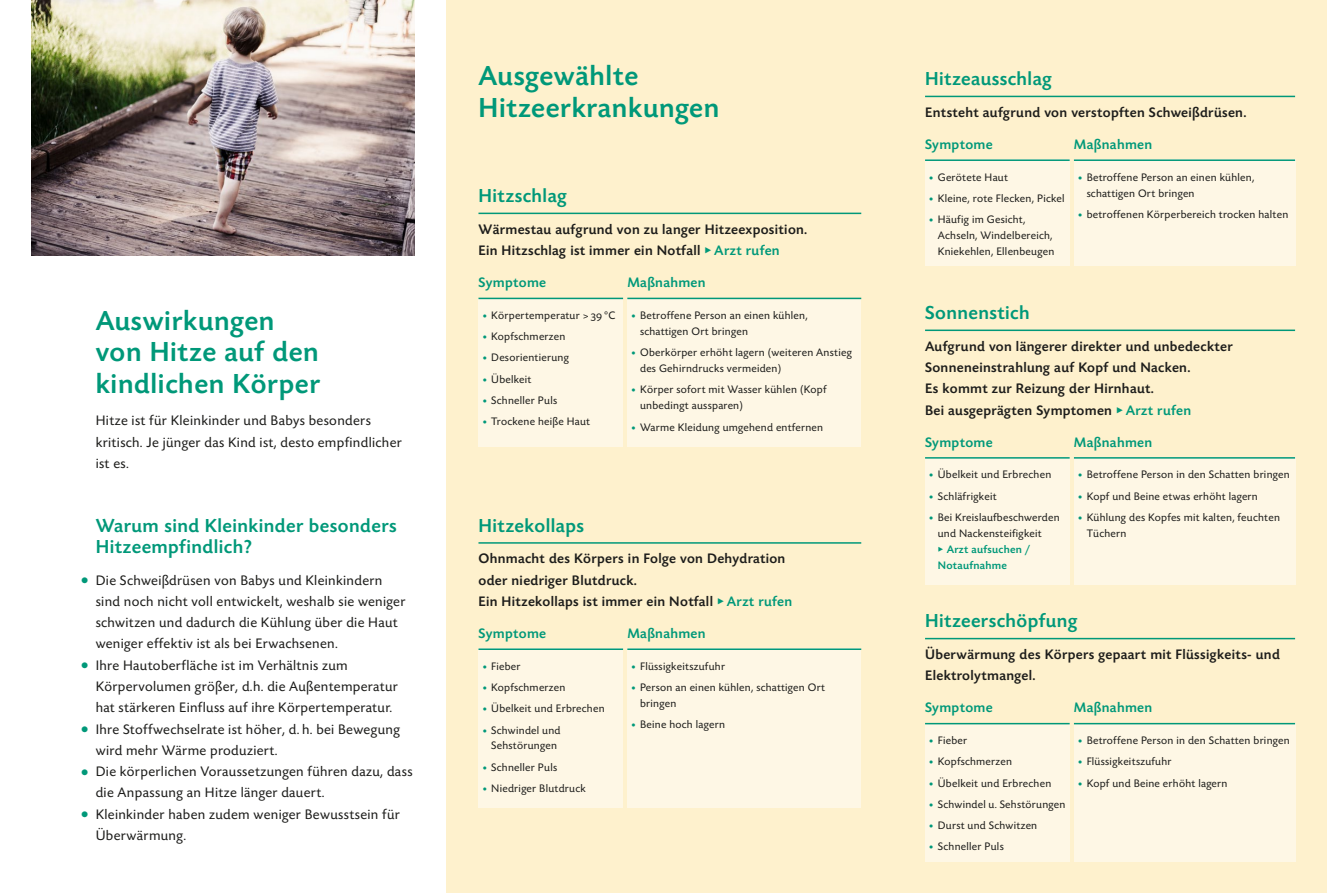
<style>
.page{position:relative;width:1327px;height:893px;background:#fff}
.page>*{position:absolute;margin:0;border:0;box-sizing:border-box;transform-origin:0 0}
.FL_Head{font:500 28.5px/32px "Today Sans Now Pro";letter-spacing:.025em;color:#009879}
.FL_Sub_unterstrich{font:500 19.5px "Today Sans Now Pro";letter-spacing:.025em;color:#009879}
.FL_Sub{font:500 19.5px/21.3px "Today Sans Now Pro";letter-spacing:.025em;color:#009879}
.FL_TXT{font:14.25px/21.3px "Today Sans Now Pro";letter-spacing:.025em;color:#1d1d1b}
.FL_TXT-2{font:500 14.25px/21.3px "Today Sans Now Pro";letter-spacing:.025em;color:#1d1d1b}
.Tab_Head{font:500 14.25px "Today Sans Now Pro";letter-spacing:.025em;color:#009879}
.t1{font:11.25px/15.9px "Today Sans Now Pro";letter-spacing:.025em;color:#1d1d1b}
.s1{font-size:17.1px;color:#009879}
.s2{color:#009879}
.s3{font-size:9px;color:#009879}
.s4{font-weight:500;color:#009879}
</style>
<div class="page">
<img style="left:32px;top:0;width:383px;height:255px">
<div style="left:446px;top:0;width:881px;height:893px;background:#fef1cd"></div>
<div style="left:478px;top:298px;width:145px;height:148px;background:#fef7e5"></div>
<div style="left:478px;top:648px;width:145px;height:160px;background:#fef7e5"></div>
<div style="left:925px;top:723px;width:144px;height:138px;background:#fef7e5"></div>
<div style="left:925px;top:457px;width:144px;height:128px;background:#fef7e5"></div>
<div style="left:925px;top:159px;width:144px;height:107px;background:#fef7e5"></div>
<div style="left:627px;top:298px;width:234px;height:148px;background:#fef7e5"></div>
<div style="left:627px;top:648px;width:234px;height:160px;background:#fef7e5"></div>
<div style="left:1074px;top:723px;width:221px;height:138px;background:#fef7e5"></div>
<div style="left:1074px;top:457px;width:221px;height:128px;background:#fef7e5"></div>
<div style="left:1074px;top:159px;width:221px;height:107px;background:#fef7e5"></div>
<hr style="left:478px;top:213px;width:383px;height:1px;background:#009879">
<hr style="left:925px;top:96px;width:370px;height:1px;background:#009879">
<hr style="left:925px;top:330px;width:370px;height:1px;background:#009879">
<hr style="left:925px;top:638px;width:370px;height:1px;background:#009879">
<hr style="left:478px;top:542px;width:383px;height:2px;background:#009879">
<hr style="left:478px;top:298px;width:145px;height:1px;background:#009879">
<hr style="left:478px;top:648px;width:145px;height:2px;background:#009879">
<hr style="left:627px;top:298px;width:234px;height:1px;background:#009879">
<hr style="left:1074px;top:159px;width:221px;height:2px;background:#009879">
<hr style="left:1074px;top:457px;width:221px;height:2px;background:#009879">
<hr style="left:1074px;top:723px;width:221px;height:1px;background:#009879">
<hr style="left:627px;top:648px;width:234px;height:2px;background:#009879">
<hr style="left:925px;top:159px;width:144px;height:2px;background:#009879">
<hr style="left:925px;top:457px;width:144px;height:2px;background:#009879">
<hr style="left:925px;top:723px;width:144px;height:1px;background:#009879">
<p class="FL_Head" style="left:96px;top:304px;width:226px">Auswirkungen von Hitze auf den kindlichen Körper</p>
<p class="FL_TXT" style="left:96px;top:410px;width:308px">Hitze ist für Kleinkinder und Babys besonders kritisch. Je jünger das Kind ist, desto empfindlicher ist es.</p>
<p class="FL_Sub" style="left:96px;top:515px;width:303px">Warum sind Kleinkinder besonders<br>Hitzeempfindlich?</p>
<p class="FL_TXT" style="left:96px;top:569px;width:311px;text-indent:-15px"><span class="s1">•</span> Die Schweißdrüsen von Babys und Kleinkindern sind noch nicht voll entwickelt, weshalb sie weniger schwitzen und dadurch die Kühlung über die Haut weniger effektiv ist als bei Erwachsenen.</p>
<p class="FL_TXT" style="left:96px;top:654px;width:304px;text-indent:-15px"><span class="s1">•</span> Ihre Hautoberfläche ist im Verhältnis zum<br>Körpervolumen größer, d.h. die Außentemperatur hat stärkeren Einfluss auf ihre Körpertemperatur.</p>
<p class="FL_TXT" style="left:96px;top:718px;width:306px;text-indent:-15px"><span class="s1">•</span> Ihre Stoffwechselrate ist höher, d. h. bei Bewegung wird mehr Wärme produziert.</p>
<p class="FL_TXT" style="left:96px;top:761px;width:318px;text-indent:-15px"><span class="s1">•</span> Die körperlichen Voraussetzungen führen dazu, dass die Anpassung an Hitze länger dauert.</p>
<p class="FL_TXT" style="left:96px;top:803px;width:306px;text-indent:-15px"><span class="s1">•</span> Kleinkinder haben zudem weniger Bewusstsein für<br>Überwärmung.</p>
<p class="FL_Head" style="left:478px;top:60px;width:242px">Ausgewählte<br>Hitzeerkrankungen</p>
<p class="FL_Sub_unterstrich" style="left:478px;top:184px;width:90px">Hitzschlag</p>
<p class="FL_TXT-2" style="left:478px;top:219px;width:330px">Wärmestau aufgrund von zu langer Hitzeexposition.</p>
<p class="FL_TXT-2" style="left:478px;top:240px;width:303px">Ein Hitzschlag ist immer ein Notfall <span class="s2">▸ Arzt rufen</span></p>
<p class="Tab_Head" style="left:478px;top:274px;width:69px">Symptome</p>
<p class="t1" style="left:483px;top:307px;width:134px"><span class="s3">•</span> Körpertemperatur &gt; 39 °C</p>
<p class="t1" style="left:483px;top:329px;width:84px"><span class="s3">•</span> Kopfschmerzen</p>
<p class="t1" style="left:483px;top:350px;width:88px"><span class="s3">•</span> Desorientierung</p>
<p class="t1" style="left:483px;top:371px;width:50px"><span class="s3">•</span> Übelkeit</p>
<p class="t1" style="left:483px;top:392px;width:76px"><span class="s3">•</span> Schneller Puls</p>
<p class="t1" style="left:483px;top:414px;width:109px"><span class="s3">•</span> Trockene heiße Haut</p>
<p class="Tab_Head" style="left:627px;top:274px;width:80px">Maßnahmen</p>
<p class="t1" style="left:640px;top:307px;width:169px;text-indent:-9px"><span class="s3">•</span> Betroffene Person an einen kühlen, schattigen Ort bringen</p>
<p class="t1" style="left:640px;top:344px;width:213px;text-indent:-9px"><span class="s3">•</span> Oberkörper erhöht lagern (weiteren Anstieg des Gehirndrucks vermeiden)</p>
<p class="t1" style="left:640px;top:382px;width:188px;text-indent:-9px"><span class="s3">•</span> Körper sofort mit Wasser kühlen (Kopf unbedingt aussparen)</p>
<p class="t1" style="left:631px;top:419px;width:193px"><span class="s3">•</span> Warme Kleidung umgehend entfernen</p>
<p class="FL_Sub_unterstrich" style="left:478px;top:514px;width:107px">Hitzekollaps</p>
<p class="FL_TXT-2" style="left:478px;top:548px;width:315px">Ohnmacht des Körpers in Folge von Dehydration oder niedriger Blutdruck.<br>Ein Hitzekollaps ist immer ein Notfall <span class="s2">▸ Arzt rufen</span></p>
<p class="Tab_Head" style="left:478px;top:625px;width:69px">Symptome</p>
<p class="t1" style="left:483px;top:658px;width:39px"><span class="s3">•</span> Fieber</p>
<p class="t1" style="left:483px;top:679px;width:84px"><span class="s3">•</span> Kopfschmerzen</p>
<p class="t1" style="left:483px;top:701px;width:123px"><span class="s3">•</span> Übelkeit und Erbrechen</p>
<p class="t1" style="left:483px;top:722px;width:79px;text-align:center"><span class="s3">•</span> Schwindel und<br>Sehstörungen</p>
<p class="t1" style="left:483px;top:759px;width:76px"><span class="s3">•</span> Schneller Puls</p>
<p class="t1" style="left:483px;top:780px;width:104px"><span class="s3">•</span> Niedriger Blutdruck</p>
<p class="Tab_Head" style="left:627px;top:625px;width:80px">Maßnahmen</p>
<p class="t1" style="left:631px;top:658px;width:95px"><span class="s3">•</span> Flüssigkeitszufuhr</p>
<p class="t1" style="left:640px;top:679px;width:186px;text-indent:-9px"><span class="s3">•</span> Person an einen kühlen, schattigen Ort bringen</p>
<p class="t1" style="left:631px;top:717px;width:95px"><span class="s3">•</span> Beine hoch lagern</p>
<p class="FL_Sub_unterstrich" style="left:925px;top:67px;width:128px">Hitzeausschlag</p>
<p class="FL_TXT-2" style="left:925px;top:102px;width:323px">Entsteht aufgrund von verstopften Schweißdrüsen.</p>
<p class="Tab_Head" style="left:925px;top:136px;width:69px">Symptome</p>
<p class="t1" style="left:929px;top:169px;width:80px"><span class="s3">•</span> Gerötete Haut</p>
<p class="t1" style="left:929px;top:190px;width:137px"><span class="s3">•</span> Kleine, rote Flecken, Pickel</p>
<p class="t1" style="left:938px;top:212px;width:118px;text-indent:-9px"><span class="s3">•</span> Häufig im Gesicht,<br>Achseln, Windelbereich,<br>Kniekehlen, Ellenbeugen</p>
<p class="Tab_Head" style="left:1074px;top:136px;width:80px">Maßnahmen</p>
<p class="t1" style="left:1086px;top:169px;width:169px;text-indent:-9px"><span class="s3">•</span> Betroffene Person an einen kühlen, schattigen Ort bringen</p>
<p class="t1" style="left:1078px;top:206px;width:212px"><span class="s3">•</span> betroffenen Körperbereich trocken halten</p>
<p class="FL_Sub_unterstrich" style="left:925px;top:301px;width:106px">Sonnenstich</p>
<p class="FL_TXT-2" style="left:925px;top:336px;width:309px">Aufgrund von längerer direkter und unbedeckter Sonneneinstrahlung auf Kopf und Nacken.<br>Es kommt zur Reizung der Hirnhaut.<br>Bei ausgeprägten Symptomen <span class="s2">▸ Arzt rufen</span></p>
<p class="Tab_Head" style="left:925px;top:433px;width:69px">Symptome</p>
<p class="t1" style="left:929px;top:467px;width:123px"><span class="s3">•</span> Übelkeit und Erbrechen</p>
<p class="t1" style="left:929px;top:488px;width:69px"><span class="s3">•</span> Schläfrigkeit</p>
<p class="t1" style="left:938px;top:509px;width:123px;text-indent:-9px"><span class="s3">•</span> Bei Kreislaufbeschwerden und Nackensteifigkeit<br><span class="s4">▸ Arzt aufsuchen /<br>Notaufnahme</span></p>
<p class="Tab_Head" style="left:1074px;top:433px;width:80px">Maßnahmen</p>
<p class="t1" style="left:1078px;top:467px;width:213px"><span class="s3">•</span> Betroffene Person in den Schatten bringen</p>
<p class="t1" style="left:1078px;top:488px;width:181px"><span class="s3">•</span> Kopf und Beine etwas erhöht lagern</p>
<p class="t1" style="left:1086px;top:509px;width:195px;text-indent:-9px"><span class="s3">•</span> Kühlung des Kopfes mit kalten, feuchten<br>Tüchern</p>
<p class="FL_Sub_unterstrich" style="left:925px;top:609px;width:154px">Hitzeerschöpfung</p>
<p class="FL_TXT-2" style="left:925px;top:644px;width:356px">Überwärmung des Körpers gepaart mit Flüssigkeits- und<br>Elektrolytmangel.</p>
<p class="Tab_Head" style="left:925px;top:699px;width:69px">Symptome</p>
<p class="t1" style="left:929px;top:732px;width:39px"><span class="s3">•</span> Fieber</p>
<p class="t1" style="left:929px;top:754px;width:84px"><span class="s3">•</span> Kopfschmerzen</p>
<p class="t1" style="left:929px;top:775px;width:123px"><span class="s3">•</span> Übelkeit und Erbrechen</p>
<p class="t1" style="left:929px;top:796px;width:138px"><span class="s3">•</span> Schwindel u. Sehstörungen</p>
<p class="t1" style="left:929px;top:818px;width:109px"><span class="s3">•</span> Durst und Schwitzen</p>
<p class="t1" style="left:929px;top:839px;width:76px"><span class="s3">•</span> Schneller Puls</p>
<p class="Tab_Head" style="left:1074px;top:699px;width:80px">Maßnahmen</p>
<p class="t1" style="left:1078px;top:732px;width:213px"><span class="s3">•</span> Betroffene Person in den Schatten bringen</p>
<p class="t1" style="left:1078px;top:754px;width:95px"><span class="s3">•</span> Flüssigkeitszufuhr</p>
<p class="t1" style="left:1078px;top:775px;width:151px"><span class="s3">•</span> Kopf und Beine erhöht lagern</p>
</div>
